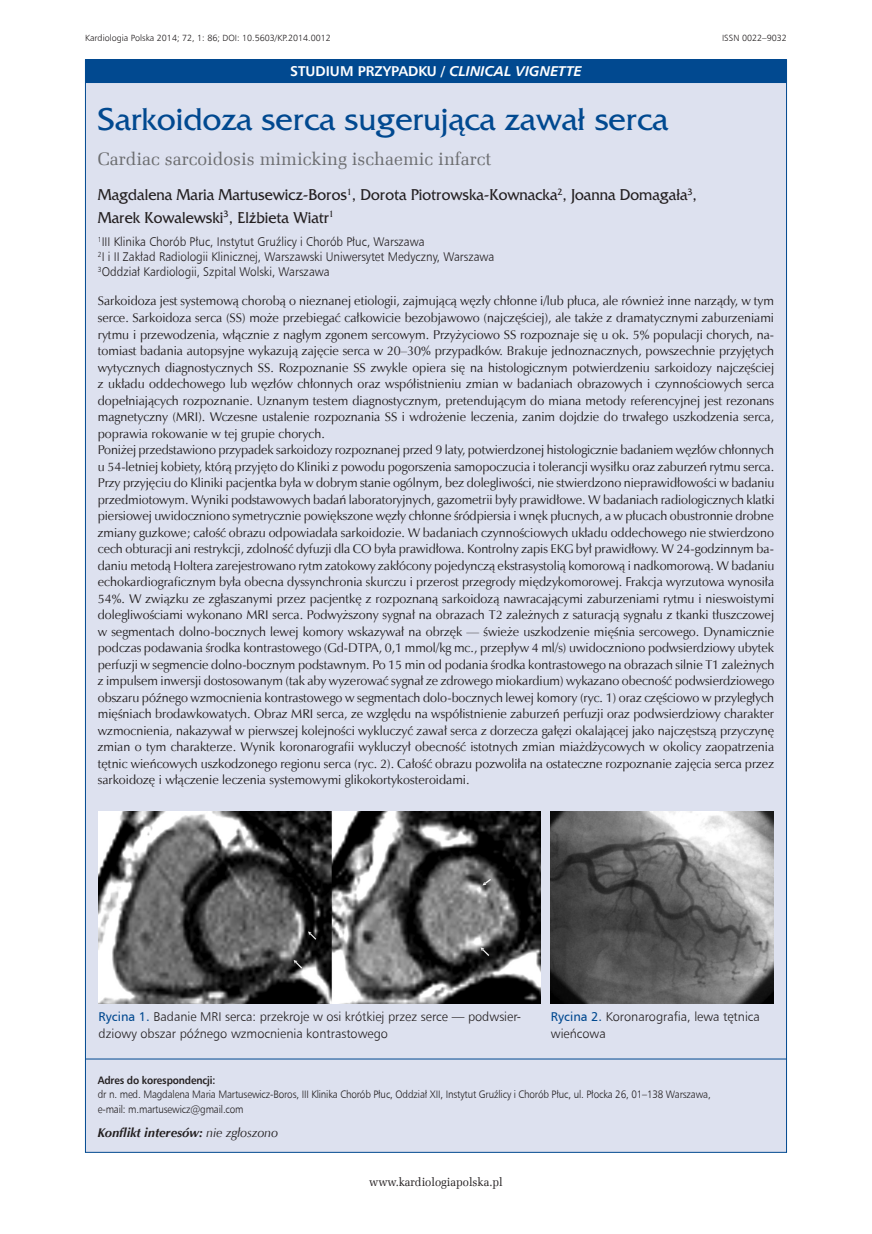
<style>
.page{position:relative;width:872px;height:1234px;background:#fff}
.page>*{position:absolute;margin:0;border:0;box-sizing:border-box;transform-origin:0 0}
._01_Tytul_pierwszy{font:33px "France";color:#014990}
._02_Tytul_drugi{font:18px "Zapf Ellipt EU";color:#6c6d70}
._03_Autor{font:16.5px/22.5px "France";color:#231f20;scale:.94 1}
.t1{font:700 14.25px "Humnst 777 EU";color:#fff}
._09_Tekst_pierwszy_P{font:12.75px/16.5px "Zapf Humnst EU";color:#231f20;text-align:justify}
._26_Rycina_podpis{font:12.75px/16.5px "Humnst 777 Lt EU";color:#231f20}
._18_Konflikt_PL{font:italic 700 12.75px "Zapf Humnst EU";color:#231f20}
._04_Praca{font:12.6px/15px "Humnst 777 Lt EU";color:#231f20;scale:.93 1}
.t2{font:12px "Zapf Ellipt EU";color:#231f20;scale:.95 1}
._05_Adres_do_korespo{font:10.8px/14.2px "Humnst 777 Lt EU";letter-spacing:-.015em;color:#231f20;scale:.92 1}
._30_Pagina_nad_paski{font:9px "Humnst 777 Lt EU";color:#231f20}
.s1{font-style:italic}
.s2{font-family:"Humnst 777 EU";color:#014990}
.s3{font-family:"Humnst 777 EU";font-weight:700}
.s4{font-weight:400}
</style>
<div class="page">
<div style="left:85px;top:60px;width:702px;height:1092px;background:#dde1ef;border:1px solid #014990"></div>
<div style="left:85px;top:59px;width:702px;height:24px;background:#014990"></div>
<hr style="left:85px;top:1058px;width:702px;height:1px;background:#014990">
<img style="left:99px;top:811px;width:441px;height:191px">
<img style="left:551px;top:811px;width:222px;height:191px">
<p class="_30_Pagina_nad_paski" style="left:85px;top:33px;width:247px">Kardiologia Polska 2014; 72, 1: 86; DOI: 10.5603/KP.2014.0012</p>
<p class="_30_Pagina_nad_paski" style="left:722px;top:33px;width:66px">ISSN 0022–9032</p>
<p class="t1" style="left:290px;top:62px;width:293px">STUDIUM PRZYPADKU / <span class="s1">CLINICAL VIGNETTE</span></p>
<p class="_01_Tytul_pierwszy" style="left:98px;top:102px;width:572px">Sarkoidoza serca sugerująca zawał serca</p>
<p class="_02_Tytul_drugi" style="left:98px;top:148px;width:395px">Cardiac sarcoidosis mimicking ischaemic infarct</p>
<p class="_03_Autor" style="left:98px;top:183px;width:639px">Magdalena Maria Martusewicz-Boros<sup>1</sup>, Dorota Piotrowska-Kownacka<sup>2</sup>, Joanna Domagała<sup>3</sup>,<br>Marek Kowalewski<sup>3</sup>, Elżbieta Wiatr<sup>1</sup></p>
<p class="_04_Praca" style="left:98px;top:234px;width:428px"><sup>1</sup>III Klinika Chorób Płuc, Instytut Gruźlicy i Chorób Płuc, Warszawa<br><sup>2</sup>I i II Zakład Radiologii Klinicznej, Warszawski Uniwersytet Medyczny, Warszawa<br><sup>3</sup>Oddział Kardiologii, Szpital Wolski, Warszawa</p>
<p class="_09_Tekst_pierwszy_P" style="left:98px;top:293px;width:678px">Sarkoidoza jest systemową chorobą o nieznanej etiologii, zajmującą węzły chłonne i/lub płuca, ale również inne narządy, w tym serce. Sarkoidoza serca (SS) może przebiegać całkowicie bezobjawowo (najczęściej), ale także z dramatycznymi zaburzeniami rytmu i przewodzenia, włącznie z nagłym zgonem sercowym. Przyżyciowo SS rozpoznaje się u ok. 5% populacji chorych, na&shy;tomiast badania autopsyjne wykazują zajęcie serca w 20–30% przypadków. Brakuje jednoznacznych, powszechnie przyjętych wytycznych diagnostycznych SS. Rozpoznanie SS zwykle opiera się na histologicznym potwierdzeniu sarkoidozy najczęściej z układu oddechowego lub węzłów chłonnych oraz współistnieniu zmian w badaniach obrazowych i czynnościowych serca dopełniających rozpoznanie. Uznanym testem diagnostycznym, pretendującym do miana metody referencyjnej jest rezonans magnetyczny (MRI). Wczesne ustalenie rozpoznania SS i wdrożenie leczenia, zanim dojdzie do trwałego uszkodzenia serca, poprawia rokowanie w tej grupie chorych.</p>
<p class="_09_Tekst_pierwszy_P" style="left:98px;top:441px;width:678px">Poniżej przedstawiono przypadek sarkoidozy rozpoznanej przed 9 laty, potwierdzonej histologicznie badaniem węzłów chłonnych u 54-letniej kobiety, którą przyjęto do Kliniki z powodu pogorszenia samopoczucia i tolerancji wysiłku oraz zaburzeń rytmu serca.<br>Przy przyjęciu do Kliniki pacjentka była w dobrym stanie ogólnym, bez dolegliwości, nie stwierdzono nieprawidłowości w badaniu przedmiotowym. Wyniki podstawowych badań laboratoryjnych, gazometrii były prawidłowe. W badaniach radiologicznych klatki piersiowej uwidoczniono symetrycznie powiększone węzły chłonne śródpiersia i wnęk płucnych, a w płucach obustronnie drobne zmiany guzkowe; całość obrazu odpowiadała sarkoidozie. W badaniach czynnościowych układu oddechowego nie stwierdzono cech obturacji ani restrykcji, zdolność dyfuzji dla CO była prawidłowa. Kontrolny zapis EKG był prawidłowy. W 24-godzinnym ba&shy;daniu metodą Holtera zarejestrowano rytm zatokowy zakłócony pojedynczą ekstrasystolią komorową i nadkomorową. W badaniu echokardiograficznym była obecna dyssynchronia skurczu i przerost przegrody międzykomorowej. Frakcja wyrzutowa wynosiła 54%. W związku ze zgłaszanymi przez pacjentkę z rozpoznaną sarkoidozą nawracającymi zaburzeniami rytmu i nieswoistymi dolegliwościami wykonano MRI serca. Podwyższony sygnał na obrazach T2 zależnych z saturacją sygnału z tkanki tłuszczowej w segmentach dolno-bocznych lewej komory wskazywał na obrzęk — świeże uszkodzenie mięśnia sercowego. Dynamicznie podczas podawania środka kontrastowego (Gd-DTPA, 0,1 mmol/kg mc., przepływ 4 ml/s) uwidoczniono podwsierdziowy ubytek perfuzji w segmencie dolno-bocznym podstawnym. Po 15 min od podania środka kontrastowego na obrazach silnie T1 zależnych z impulsem inwersji dostosowanym (tak aby wyzerować sygnał ze zdrowego miokardium) wykazano obecność podwsierdziowego obszaru późnego wzmocnienia kontrastowego w segmentach dolo-bocznych lewej komory (ryc. 1) oraz częściowo w przyległych mięśniach brodawkowatych. Obraz MRI serca, ze względu na współistnienie zaburzeń perfuzji oraz podwsierdziowy charakter wzmocnienia, nakazywał w pierwszej kolejności wykluczyć zawał serca z dorzecza gałęzi okalającej jako najczęstszą przyczynę zmian o tym charakterze. Wynik koronarografii wykluczył obecność istotnych zmian miażdżycowych w okolicy zaopatrzenia tętnic wieńcowych uszkodzonego regionu serca (ryc. 2). Całość obrazu pozwoliła na ostateczne rozpoznanie zajęcia serca przez sarkoidozę i włączenie leczenia systemowymi glikokortykosteroidami.</p>
<p class="_26_Rycina_podpis" style="left:99px;top:1008px;width:424px"><span class="s2">Rycina 1.</span> Badanie MRI serca: przekroje w osi krótkiej przez serce — podwsier&shy;dziowy obszar późnego wzmocnienia kontrastowego</p>
<p class="_26_Rycina_podpis" style="left:551px;top:1008px;width:210px"><span class="s2">Rycina 2.</span> Koronarografia, lewa tętnica wieńcowa</p>
<p class="_05_Adres_do_korespo" style="left:98px;top:1072px;width:668px"><span class="s3">Adres do korespondencji:<br></span>dr n. med. Magdalena Maria Martusewicz-Boros, III Klinika Chorób Płuc, Oddział XII, Instytut Gruźlicy i Chorób Płuc, ul. Płocka 26, 01–138 Warszawa, e-mail: m.martusewicz@gmail.com</p>
<p class="_18_Konflikt_PL" style="left:98px;top:1124px;width:182px">Konflikt interesów: <span class="s4">nie zgłoszono</span></p>
<p class="t2" style="left:369px;top:1174px;width:142px">www.kardiologiapolska.pl</p>
</div>
